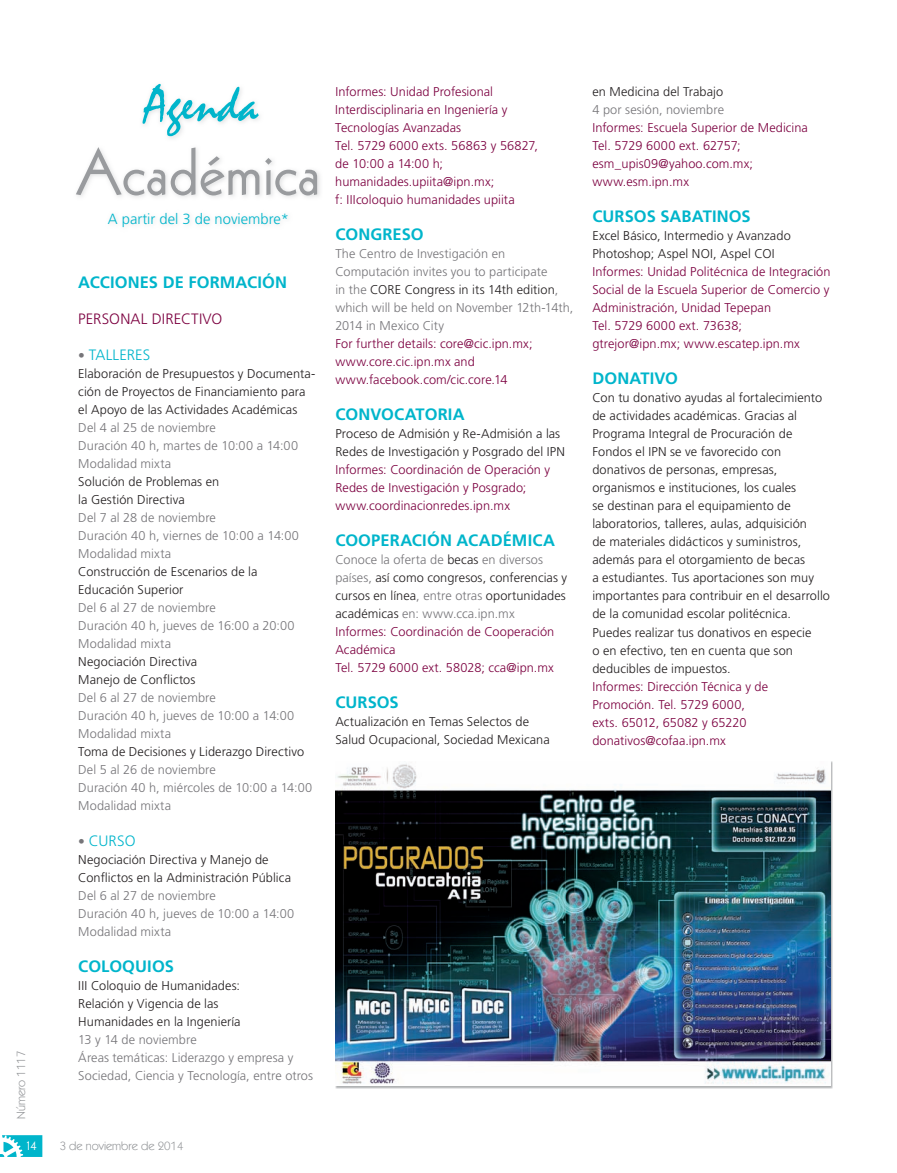
<style>
.page{position:relative;width:897px;height:1173px;background:#fff}
.page>*{position:absolute;margin:0;border:0;box-sizing:border-box;transform-origin:0 0}
.t1{font:64.5px "Kabel";color:#999b9e}
.t2{font:51.6px "Mistral";color:#00b5cb}
.t3{font:700 16.5px "Frutiger LT Std";letter-spacing:.005em;color:#00b5cb}
.t4{font:300 15px "Frutiger LT Std";letter-spacing:.01em;color:#7c0040}
.t5{font:300 15px "Frutiger LT Std";letter-spacing:.005em;color:#00b5cb}
.t6{font:300 14.7px "Frutiger LT Std";color:#00b5cb}
.t7{font:13.5px "Kabel";color:#fff}
.t8{font:300 12.75px/18px "Frutiger LT Std";letter-spacing:.005em;color:#231f20}
.t9{font:300 12.75px/18px "Frutiger LT Std";letter-spacing:.005em;color:#7c0040}
.t10{font:300 12.75px/18px "Frutiger LT Std";letter-spacing:.005em;color:#767579}
.t11{font:12px "Kabel IT Cby BT";color:#939598}
.s1{font-family:"Frutiger";font-size:13.5px;color:#767579}
.s2{color:#231f20}
.s3{color:#767579}
</style>
<div class="page">
<svg style="left:0;top:1135px;width:42px;height:22px"></svg>
<img style="left:335px;top:763px;width:495px;height:321px">
<p class="t11" style="left:14px;top:1118px;width:69px;rotate:-90deg">Número 1117</p>
<p class="t7" style="left:27px;top:1138px;width:11px">14</p>
<h2 class="t2" style="left:144px;top:76px;width:115px">Agenda</h2>
<h1 class="t1" style="left:75px;top:134px;width:246px">Académica</h1>
<p class="t6" style="left:108px;top:210px;width:183px">A partir del 3 de noviembre*</p>
<p class="t3" style="left:78px;top:272px;width:210px">ACCIONES DE FORMACIÓN</p>
<p class="t4" style="left:78px;top:310px;width:146px">PersonAl Directivo</p>
<p class="t5" style="left:78px;top:346px;width:73px"><span class="s1">•</span> tAlleres</p>
<p class="t8" style="left:78px;top:364px;width:238px">elaboración de Presupuestos y Documenta&shy;ción de Proyectos de Financiamiento para el Apoyo de las Actividades Académicas</p>
<p class="t10" style="left:78px;top:418px;width:221px">Del 4 al 25 de noviembre<br>Duración 40 h, martes de 10:00 a 14:00<br>Modalidad mixta</p>
<p class="t8" style="left:78px;top:472px;width:142px">solución de Problemas en la Gestión Directiva</p>
<p class="t10" style="left:78px;top:508px;width:222px">Del 7 al 28 de noviembre<br>Duración 40 h, viernes de 10:00 a 14:00<br>Modalidad mixta</p>
<p class="t8" style="left:78px;top:562px;width:181px">construcción de escenarios de la educación superior</p>
<p class="t10" style="left:78px;top:598px;width:218px">Del 6 al 27 de noviembre<br>Duración 40 h, jueves de 16:00 a 20:00<br>Modalidad mixta</p>
<p class="t8" style="left:78px;top:652px;width:120px">negociación Directiva<br>Manejo de conflictos</p>
<p class="t10" style="left:78px;top:688px;width:217px">Del 6 al 27 de noviembre<br>Duración 40 h, jueves de 10:00 a 14:00<br>Modalidad mixta</p>
<p class="t8" style="left:78px;top:743px;width:227px">toma de Decisiones y liderazgo Directivo</p>
<p class="t10" style="left:78px;top:761px;width:235px">Del 5 al 26 de noviembre<br>Duración 40 h, miércoles de 10:00 a 14:00<br>Modalidad mixta</p>
<p class="t5" style="left:78px;top:832px;width:59px"><span class="s1">•</span> curso</p>
<p class="t8" style="left:78px;top:850px;width:214px">negociación Directiva y Manejo de conflictos en la Administración Pública</p>
<p class="t10" style="left:78px;top:886px;width:217px">Del 6 al 27 de noviembre<br>Duración 40 h, jueves de 10:00 a 14:00<br>Modalidad mixta</p>
<p class="t3" style="left:78px;top:956px;width:97px">COLOQUIOS</p>
<p class="t8" style="left:78px;top:976px;width:164px">iii coloquio de Humanidades: relación y vigencia de las<br>Humanidades en la ingeniería</p>
<p class="t10" style="left:78px;top:1030px;width:236px">13 y 14 de noviembre<br>Áreas temáticas: liderazgo y empresa y sociedad, ciencia y tecnología, entre otros</p>
<p class="t9" style="left:335px;top:83px;width:204px">informes: unidad Profesional interdisciplinaria en ingeniería y tecnologías Avanzadas<br>tel. 5729 6000 exts. 56863 y 56827, de 10:00 a 14:00 h; humanidades.upiita@ipn.mx;<br>f: iiicoloquio humanidades upiita</p>
<p class="t3" style="left:335px;top:225px;width:90px">CONGRESO</p>
<p class="t10" style="left:335px;top:245px;width:239px">the centro de investigación en computación invites you to participate<br>in the <span class="s2">core congress in its 14th edition</span>, which will be held on november 12th-14th, 2014 in Mexico city</p>
<p class="t9" style="left:335px;top:335px;width:199px">For further details: core@cic.ipn.mx; www.core.cic.ipn.mx and www.facebook.com/cic.core.14</p>
<p class="t3" style="left:335px;top:405px;width:131px">CONVOCATORIA</p>
<p class="t8" style="left:335px;top:425px;width:231px">Proceso de Admisión y re-Admisión a las redes de investigación y Posgrado del iPn</p>
<p class="t9" style="left:335px;top:461px;width:216px">informes: coordinación de operación y redes de investigación y Posgrado; www.coordinacionredes.ipn.mx</p>
<p class="t3" style="left:335px;top:531px;width:221px">COOPERACIÓN ACADÉMICA</p>
<p class="t9" style="left:335px;top:551px;width:233px"><span class="s3">conoce la oferta de</span> <span class="s2">becas</span> <span class="s3">en diversos países,</span> <span class="s2">así como congresos, conferencias y cursos en línea</span><span class="s3">, entre otras</span> <span class="s2">oportunidades académicas</span> <span class="s3">en: www.cca.ipn.mx </span>informes: coordinación de cooperación Académica<br>tel. 5729 6000 ext. 58028; cca@ipn.mx</p>
<p class="t3" style="left:335px;top:693px;width:65px">CURSOS</p>
<p class="t8" style="left:335px;top:713px;width:216px">Actualización en temas selectos de salud ocupacional, sociedad Mexicana</p>
<p class="t8" style="left:592px;top:83px;width:132px">en Medicina del trabajo</p>
<p class="t10" style="left:592px;top:101px;width:133px">4 por sesión, noviembre</p>
<p class="t9" style="left:592px;top:119px;width:217px">informes: escuela superior de Medicina tel. 5729 6000 ext. 62757; esm_upis09@yahoo.com.mx; www.esm.ipn.mx</p>
<p class="t3" style="left:592px;top:207px;width:160px">CURSOS SABATINOS</p>
<p class="t9" style="left:592px;top:227px;width:240px"><span class="s2">excel Básico, intermedio y Avanzado Photoshop; Aspel noi, Aspel coi<br></span>informes: unidad Politécnica de integra<span class="s2">c</span>ión social de la escuela superior de comercio y Administración, unidad tepepan<br>tel. 5729 6000 ext. 73638; gtrejor@ipn.mx; www.escatep.ipn.mx</p>
<p class="t3" style="left:592px;top:369px;width:87px">DONATIVO</p>
<p class="t8" style="left:592px;top:389px;width:239px">con tu donativo ayudas al fortalecimiento de actividades académicas. Gracias al Programa integral de Procuración de Fondos el iPn se ve favorecido con donativos de personas, empresas, organismos e instituciones, los cuales<br>se destinan para el equipamiento de laboratorios, talleres, aulas, adquisición<br>de materiales didácticos y suministros, además para el otorgamiento de becas<br>a estudiantes. tus aportaciones son muy importantes para contribuir en el desarrollo de la comunidad escolar politécnica.<br>Puedes realizar tus donativos en especie<br>o en efectivo, ten en cuenta que son deducibles de impuestos.</p>
<p class="t9" style="left:592px;top:677px;width:177px">informes: Dirección técnica y de<br>Promoción. tel. 5729 6000, exts. 65012, 65082 y 65220 donativos@cofaa.ipn.mx</p>
<p class="t11" style="left:60px;top:1138px;width:125px">3 de noviembre de 2014</p>
</div>
